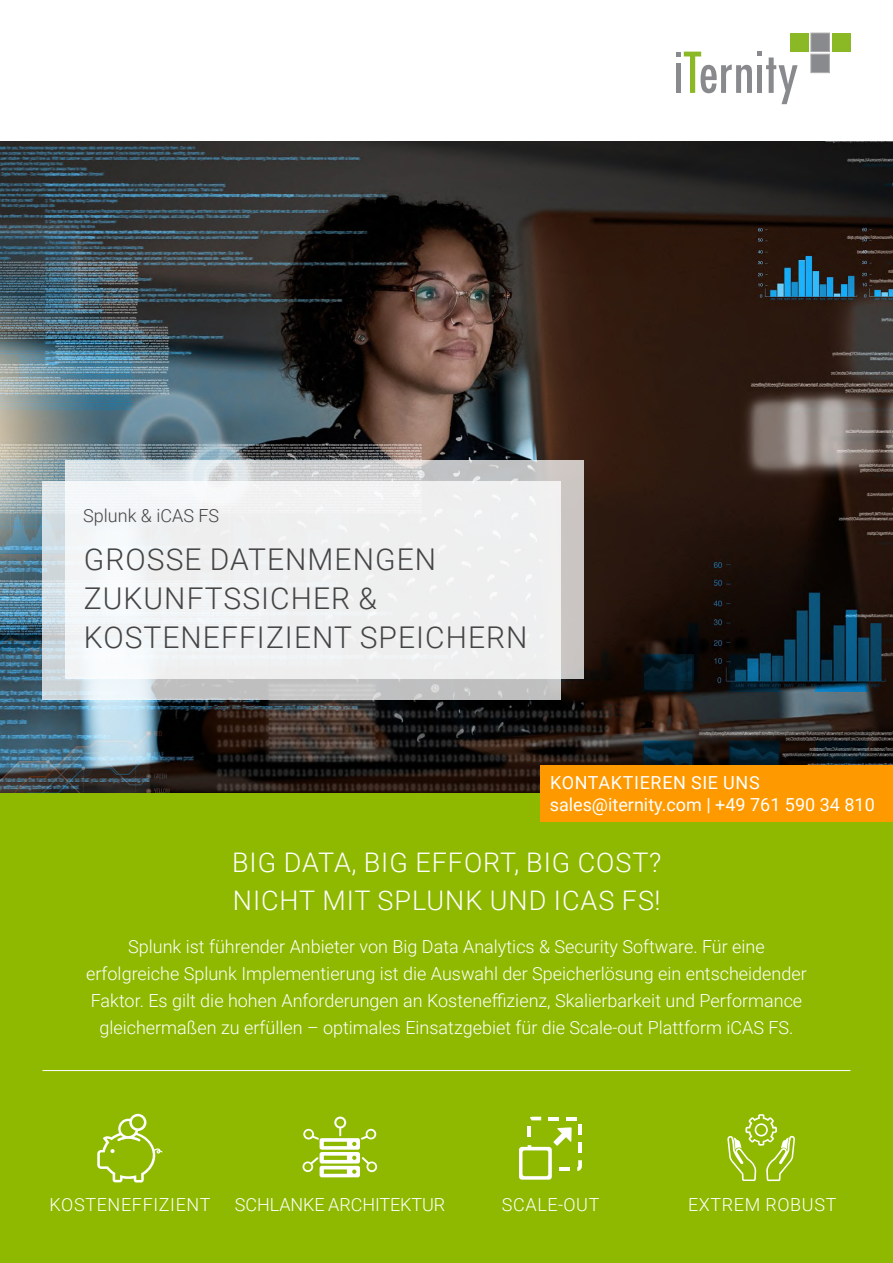
<style>
.page{position:relative;width:893px;height:1263px;background:#fff}
.page>*{position:absolute;margin:0;border:0;box-sizing:border-box;transform-origin:0 0}
.Headline_1{font:300 30px/39px "Roboto";letter-spacing:.035em;color:#444}
.Headline_1_weiß_cent{font:300 27px/37.5px "Roboto";letter-spacing:.035em;color:#fff}
.Leadtext_weiß{font:300 18px/27px "Roboto";color:#fff;text-align:center}
.Text_weiß_klein_cent{font:300 18px "Roboto";letter-spacing:.035em;color:#fff}
.t1{font:18px "Roboto";color:#fff}
.Text_weiß_klein_cent-2{font:300 18px "Roboto";letter-spacing:-.005em;color:#fff}
.t2{font:18px "Roboto";letter-spacing:.035em;color:#fff}
.Fließtext{font:300 18px "Roboto";color:#444}
</style>
<div class="page">
<img style="left:0;top:141px;width:893px;height:652px">
<div style="left:0;top:793px;width:893px;height:470px;background:#8eb900"></div>
<svg style="left:727px;top:1114px;width:68px;height:67px"></svg>
<svg style="left:303px;top:1116px;width:74px;height:61px"></svg>
<svg style="left:97px;top:1114px;width:66px;height:68px"></svg>
<svg style="left:519px;top:1117px;width:63px;height:63px"></svg>
<div style="left:540px;top:765px;width:353px;height:56px;background:#f90"></div>
<svg style="left:676px;top:51px;width:122px;height:53px"></svg>
<div style="left:811px;top:33px;width:18px;height:19px;background:#898a8d"></div>
<div style="left:811px;top:33px;width:18px;height:19px;border:1px solid #acabab"></div>
<div style="left:790px;top:33px;width:18px;height:19px;background:#8ab925"></div>
<div style="left:832px;top:33px;width:18px;height:19px;background:#8ab925"></div>
<div style="left:811px;top:54px;width:18px;height:19px;background:#898a8d;border:1px solid #acabab"></div>
<svg style="left:43px;top:481px;width:518px;height:218px;background:#ccd0d3"></svg>
<svg style="left:65px;top:460px;width:519px;height:218px;fill:#eff0f0"></svg>
<hr style="left:43px;top:1070px;width:807px;height:1px;background:#fff">
<p class="Fließtext" style="left:83px;top:503px;width:137px">Splunk &amp; iCAS FS</p>
<p class="Headline_1" style="left:84px;top:538px;width:445px">GROSSE DATENMENGEN<br>ZUKUNFTSSICHER &amp;<br>KOSTENEFFIZIENT SPEICHERN</p>
<p class="t2" style="left:550px;top:769px;width:211px">KONTAKTIEREN SIE UNS</p>
<p class="t1" style="left:550px;top:792px;width:327px">sales@iternity.com | +49 761 590 34 810</p>
<p class="Headline_1_weiß_cent" style="left:232px;top:843px;width:431px">BIG DATA, BIG EFFORT, BIG COST?<br>NICHT MIT SPLUNK UND ICAS FS!</p>
<p class="Leadtext_weiß" style="left:86px;top:933px;width:722px">Splunk ist führender Anbieter von Big Data Analytics &amp; Security Software. Für eine erfolgreiche Splunk Implementierung ist die Auswahl der Speicherlösung ein entscheidender Faktor. Es gilt die hohen Anforderungen an Kosteneffizienz, Skalierbarkeit und Performance gleichermaßen zu erfüllen – optimales Einsatzgebiet für die Scale-out Plattform iCAS FS.</p>
<p class="Text_weiß_klein_cent" style="left:50px;top:1192px;width:162px">KOSTENEFFIZIENT</p>
<p class="Text_weiß_klein_cent-2" style="left:235px;top:1192px;width:212px">SCHLANKE ARCHITEKTUR</p>
<p class="Text_weiß_klein_cent" style="left:502px;top:1192px;width:99px">SCALE-OUT</p>
<p class="Text_weiß_klein_cent" style="left:688px;top:1192px;width:150px">EXTREM ROBUST</p>
</div>
